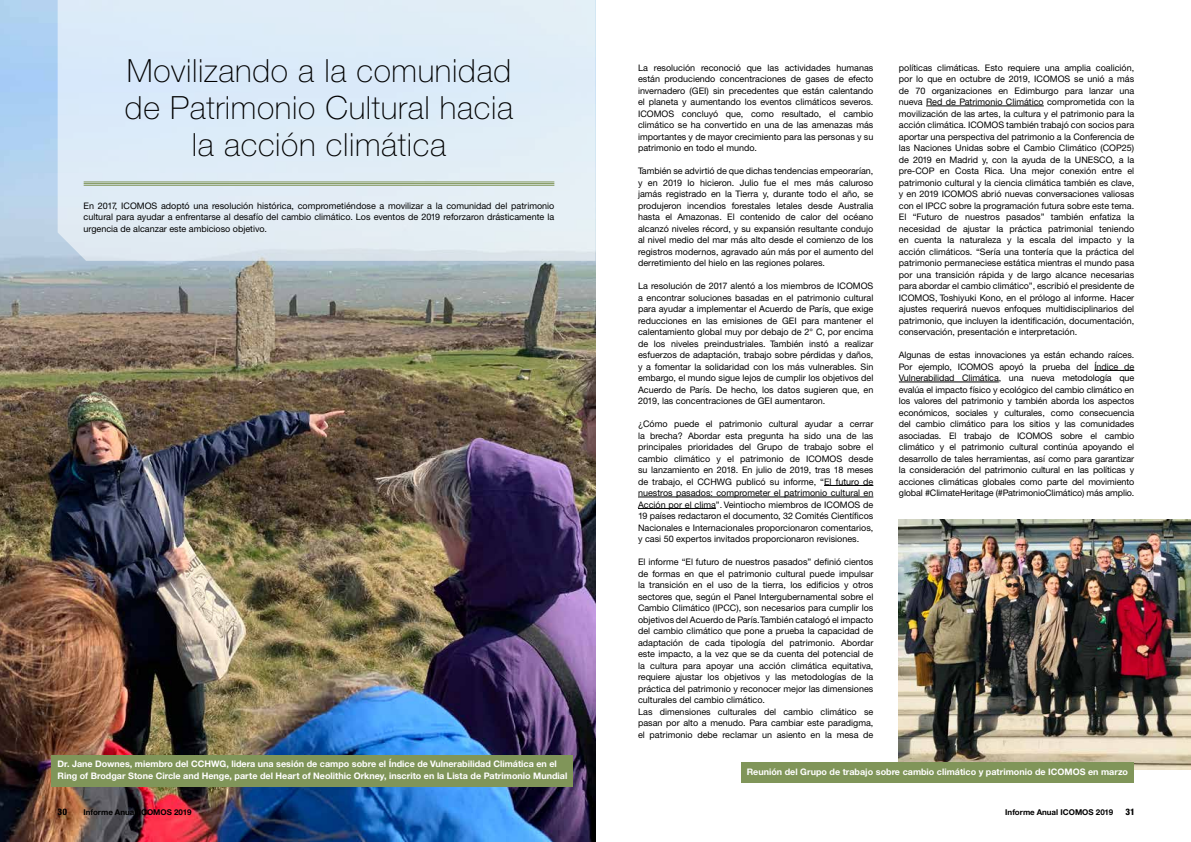
<style>
.page{position:relative;width:1191px;height:842px;background:#fff}
.page>*{position:absolute;margin:0;border:0;box-sizing:border-box;transform-origin:0 0}
.t1{font:100 32px/37px "Helvetica Neue";letter-spacing:.02em;color:#000;text-align:center}
.t2{font:9px/11.5px "Helvetica Neue CE";color:#000;text-align:justify}
.t3{font:700 9px/11.5px "Helvetica Neue CE";color:#fff}
.t4{font:800 condensed 9px "Helvetica Neue";color:#000}
.t5{font:700 8px "Helvetica Neue CE";color:#000}
</style>
<div class="page">
<img style="left:0;top:0;width:595px;height:842px">
<div style="left:58px;top:0;width:537px;height:261px;background:#dfecf7"></div>
<hr style="left:84px;top:182px;width:470px;height:1px;background:#809559">
<hr style="left:84px;top:183px;width:470px;height:1px;background:#809559">
<hr style="left:84px;top:185px;width:470px;height:1px;background:#809559">
<hr style="left:824px;top:485px;width:49px;height:1px;background:#000">
<hr style="left:638px;top:497px;width:235px;height:1px;background:#000">
<hr style="left:638px;top:508px;width:78px;height:1px;background:#000">
<hr style="left:926px;top:106px;width:117px;height:1px;background:#000">
<hr style="left:1094px;top:370px;width:40px;height:1px;background:#000">
<hr style="left:899px;top:382px;width:99px;height:1px;background:#000">
<img style="left:899px;top:519px;width:292px;height:251px">
<div style="left:52px;top:755px;width:521px;height:32px;background:#809559"></div>
<div style="left:741px;top:762px;width:392px;height:20px;background:#809559"></div>
<h1 class="t1" style="left:125px;top:52px;width:389px">Movilizando a la comunidad de Patrimonio Cultural hacia la acción climática</h1>
<p class="t2" style="left:84px;top:200px;width:472px">En 2017, ICOMOS adoptó una resolución histórica, comprometiéndose a movilizar a la comunidad del patrimonio cultural para ayudar a enfrentarse al desafío del cambio climático. Los eventos de 2019 reforzaron drásticamente la urgencia de alcanzar este ambicioso objetivo.</p>
<p class="t2" style="left:638px;top:62px;width:237px">La resolución reconoció que las actividades humanas están produciendo concentraciones de gases de efecto invernadero (GEI) sin precedentes que están calentando el planeta y aumentando los eventos climáticos severos.<br>ICOMOS concluyó que, como resultado, el cambio climático se ha convertido en una de las amenazas más importantes y de mayor crecimiento para las personas y su patrimonio en todo el mundo.</p>
<p class="t2" style="left:638px;top:165px;width:237px">También se advirtió de que dichas tendencias empeorarían, y en 2019 lo hicieron. Julio fue el mes más caluroso jamás registrado en la Tierra y, durante todo el año, se produjeron incendios forestales letales desde Australia hasta el Amazonas. El contenido de calor del océano alcanzó niveles récord, y su expansión resultante condujo al nivel medio del mar más alto desde el comienzo de los registros modernos, agravado aún más por el aumento del derretimiento del hielo en las regiones polares.</p>
<p class="t2" style="left:638px;top:280px;width:237px">La resolución de 2017 alentó a los miembros de ICOMOS a encontrar soluciones basadas en el patrimonio cultural para ayudar a implementar el Acuerdo de París, que exige reducciones en las emisiones de GEI para mantener el calentamiento global muy por debajo de 2° C, por encima de los niveles preindustriales. También instó a realizar esfuerzos de adaptación, trabajo sobre pérdidas y daños, y a fomentar la solidaridad con los más vulnerables. Sin embargo, el mundo sigue lejos de cumplir los objetivos del Acuerdo de París. De hecho, los datos sugieren que, en 2019, las concentraciones de GEI aumentaron.</p>
<p class="t2" style="left:638px;top:418px;width:237px">¿Cómo puede el patrimonio cultural ayudar a cerrar la brecha? Abordar esta pregunta ha sido una de las principales prioridades del Grupo de trabajo sobre el cambio climático y el patrimonio de ICOMOS desde su lanzamiento en 2018. En julio de 2019, tras 18 meses de trabajo, el CCHWG publicó su informe, “El futuro de nuestros pasados: comprometer el patrimonio cultural en Acción por el clima”. Veintiocho miembros de ICOMOS de 19 países redactaron el documento, 32 Comités Científicos Nacionales e Internacionales proporcionaron comentarios, y casi 50 expertos invitados proporcionaron revisiones.</p>
<p class="t2" style="left:638px;top:556px;width:237px;text-align:left">El informe “El futuro de nuestros pasados” definió cientos de formas en que el patrimonio cultural puede impulsar la transición en el uso de la tierra, los edificios y otros sectores que, según el Panel Intergubernamental sobre el Cambio Climático (IPCC), son necesarios para cumplir los objetivos del Acuerdo de París. También catalogó el impacto del cambio climático que pone a prueba la capacidad de adaptación de cada tipología del patrimonio. Abordar este impacto, a la vez que se da cuenta del potencial de la cultura para apoyar una acción climática equitativa, requiere ajustar los objetivos y las metodologías de la práctica del patrimonio y reconocer mejor las dimensiones culturales del cambio climático.<br>Las dimensiones culturales del cambio climático se pasan por alto a menudo. Para cambiar este paradigma, el patrimonio debe reclamar un asiento en la mesa de</p>
<p class="t2" style="left:899px;top:62px;width:237px">políticas climáticas. Esto requiere una amplia coalición, por lo que en octubre de 2019, ICOMOS se unió a más de 70 organizaciones en Edimburgo para lanzar una nueva Red de Patrimonio Climático comprometida con la movilización de las artes, la cultura y el patrimonio para la acción climática. ICOMOS también trabajó con socios para aportar una perspectiva del patrimonio a la Conferencia de las Naciones Unidas sobre el Cambio Climático (COP25) de 2019 en Madrid y, con la ayuda de la UNESCO, a la pre-COP en Costa Rica. Una mejor conexión entre el patrimonio cultural y la ciencia climática también es clave, y en 2019 ICOMOS abrió nuevas conversaciones valiosas con el IPCC sobre la programación futura sobre este tema.<br>El “Futuro de nuestros pasados” también enfatiza la necesidad de ajustar la práctica patrimonial teniendo en cuenta la naturaleza y la escala del impacto y la acción climáticos. “Sería una tontería que la práctica del patrimonio permaneciese estática mientras el mundo pasa por una transición rápida y de largo alcance necesarias para abordar el cambio climático”, escribió el presidente de ICOMOS, Toshiyuki Kono, en el prólogo al informe. Hacer ajustes requerirá nuevos enfoques multidisciplinarios del patrimonio, que incluyen la identificación, documentación, conservación, presentación e interpretación.</p>
<p class="t2" style="left:899px;top:349px;width:237px">Algunas de estas innovaciones ya están echando raíces.<br>Por ejemplo, ICOMOS apoyó la prueba del Índice de Vulnerabilidad Climática, una nueva metodología que evalúa el impacto físico y ecológico del cambio climático en los valores del patrimonio y también aborda los aspectos económicos, sociales y culturales, como consecuencia del cambio climático para los sitios y las comunidades asociadas. El trabajo de ICOMOS sobre el cambio climático y el patrimonio cultural continúa apoyando el desarrollo de tales herramientas, así como para garantizar la consideración del patrimonio cultural en las políticas y acciones climáticas globales como parte del movimiento global #ClimateHeritage (#PatrimonioClimático) más amplio.</p>
<p class="t3" style="left:58px;top:758px;width:511px">Dr. Jane Downes, miembro del CCHWG, lidera una sesión de campo sobre el Índice de Vulnerabilidad Climática en el<br>Ring of Brodgar Stone Circle and Henge, parte del Heart of Neolithic Orkney, inscrito en la Lista de Patrimonio Mundial</p>
<p class="t3" style="left:747px;top:766px;width:383px">Reunión del Grupo de trabajo sobre cambio climático y patrimonio de ICOMOS en marzo</p>
<p class="t4" style="left:58px;top:806px;width:11px">30</p>
<p class="t5" style="left:83px;top:807px;width:110px">Informe Anual ICOMOS 2019</p>
<p class="t5" style="left:1005px;top:807px;width:110px">Informe Anual ICOMOS 2019</p>
<p class="t4" style="left:1125px;top:806px;width:11px">31</p>
</div>
